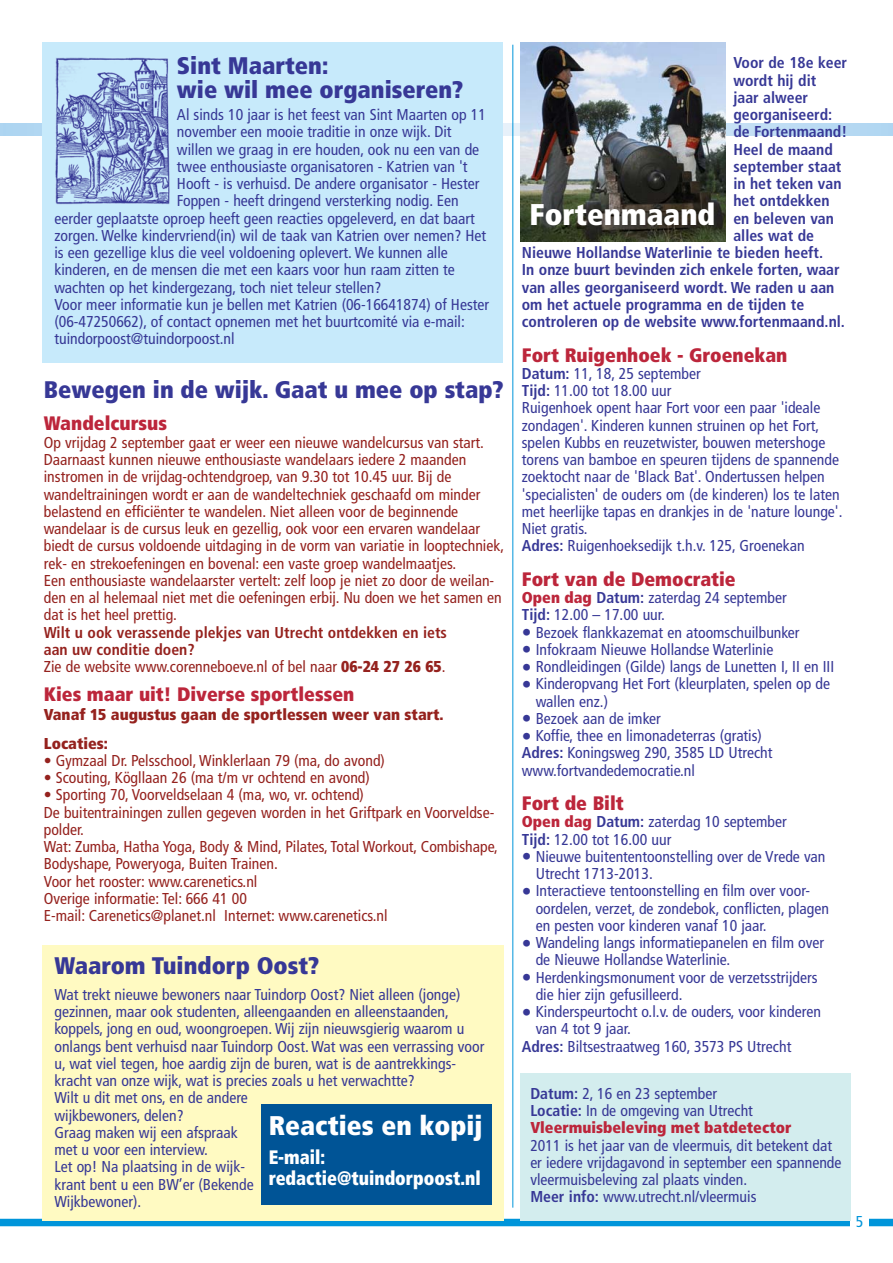
<style>
.page{position:relative;width:893px;height:1263px;background:#fff}
.page>*{position:absolute;margin:0;border:0;box-sizing:border-box;transform-origin:0 0}
.t1{font:900 condensed 30px "Frutiger";color:#fff}
.t2{font:900 condensed 27px "Frutiger";color:#fff}
.t3{font:900 condensed 24px/24px "Frutiger";color:#373896}
.t4{font:900 condensed 19.5px "Frutiger";color:#bc263b}
.t5{font:900 condensed 19.5px/21px "Frutiger";color:#fff;scale:.92 1}
.t6{font:condensed 15.75px/17.2px "Frutiger";color:#373896}
.t7{font:condensed 15.75px/17.2px "Frutiger";color:#95221e}
.t8{font:700 condensed 15.75px "Frutiger";color:#373896}
.t9{font:700 condensed 15.75px/17.2px "Frutiger";color:#95221e}
.t10{font:900 condensed 15.75px/28.5px "Frutiger";color:#95221e}
.t11{font:condensed 15.75px "Frutiger";color:#0095da}
.s1{font-weight:400}
.s2{font-weight:900}
.s3{font-weight:700}
.s4{font-weight:900;color:#bc263b}
.s5{font-size:19.5px}
</style>
<div class="page">
<svg style="left:0;top:124px;width:3px;height:12px"></svg>
<svg style="left:3px;top:124px;width:889px;height:12px"></svg>
<svg style="left:0;top:1219px;width:892px;height:7px;fill:#0095da"></svg>
<div style="left:850px;top:1214px;width:19px;height:48px;background:#fff"></div>
<hr style="left:512px;top:45px;width:1px;height:1163px;background:#0095da">
<img style="left:520px;top:43px;width:206px;height:198px">
<div style="left:42px;top:43px;width:461px;height:320px;background:#c7eafb"></div>
<img style="left:56px;top:58px;width:113px;height:146px">
<div style="left:42px;top:945px;width:462px;height:275px;background:#fffac2"></div>
<div style="left:261px;top:1104px;width:230px;height:101px;background:#005496"></div>
<div style="left:520px;top:1073px;width:330px;height:147px;background:#d3edee"></div>
<h3 class="t3" style="left:177px;top:56px;width:288px">Sint Maarten:<br>wie wil mee organiseren?</h3>
<p class="t6" style="left:177px;top:107px;width:310px">Al sinds 10 jaar is het feest van Sint Maarten op 11</p>
<p class="t6" style="left:177px;top:125px;width:276px">november een mooie traditie in onze wijk. Dit</p>
<p class="t6" style="left:177px;top:142px;width:304px">willen we graag in ere houden, ook nu een van de</p>
<p class="t6" style="left:177px;top:159px;width:292px">twee enthousiaste organisatoren - Katrien van 't</p>
<p class="t6" style="left:177px;top:176px;width:304px">Hooft - is verhuisd. De andere organisator - Hester</p>
<p class="t6" style="left:177px;top:194px;width:283px">Foppen - heeft dringend versterking nodig. Een</p>
<p class="t6" style="left:54px;top:211px;width:422px">eerder geplaatste oproep heeft geen reacties opgeleverd, en dat baart</p>
<p class="t6" style="left:54px;top:228px;width:433px">zorgen. Welke kindervriend(in) wil de taak van Katrien over nemen? Het</p>
<p class="t6" style="left:54px;top:245px;width:395px">is een gezellige klus die veel voldoening oplevert. We kunnen alle</p>
<p class="t6" style="left:54px;top:263px;width:402px">kinderen, en de mensen die met een kaars voor hun raam zitten te</p>
<p class="t6" style="left:54px;top:280px;width:329px">wachten op het kindergezang, toch niet teleur stellen?</p>
<p class="t6" style="left:54px;top:297px;width:436px">Voor meer informatie kun je bellen met Katrien (06-16641874) of Hester</p>
<p class="t6" style="left:54px;top:314px;width:412px">(06-47250662), of contact opnemen met het buurtcomité via e-mail:</p>
<p class="t6" style="left:54px;top:332px;width:182px">tuindorpoost@tuindorpoost.nl</p>
<h3 class="t3" style="left:44px;top:380px;width:461px">Bewegen in de wijk. Gaat u mee op stap?</h3>
<p class="t4" style="left:44px;top:415px;width:125px">Wandelcursus</p>
<p class="t7" style="left:44px;top:435px;width:462px">Op vrijdag 2 september gaat er weer een nieuwe wandelcursus van start.<br>Daarnaast kunnen nieuwe enthousiaste wandelaars iedere 2 maanden instromen in de vrijdag-ochtendgroep, van 9.30 tot 10.45 uur. Bij de wandeltrainingen wordt er aan de wandeltechniek geschaafd om minder belastend en efficiënter te wandelen. Niet alleen voor de beginnende wandelaar is de cursus leuk en gezellig, ook voor een ervaren wandelaar biedt de cursus voldoende uitdaging in de vorm van variatie in looptechniek, rek- en strekoefeningen en bovenal: een vaste groep wandelmaatjes.<br>Een enthousiaste wandelaarster vertelt: zelf loop je niet zo door de weilan&shy;den en al helemaal niet met die oefeningen erbij. Nu doen we het samen en dat is het heel prettig.</p>
<p class="t9" style="left:44px;top:625px;width:405px">Wilt u ook verassende plekjes van Utrecht ontdekken en iets aan uw conditie doen?<br><span class="s1">Zie de website www.corenneboeve.nl of bel naar</span> <span class="s2">06-24 27 26 65</span><span class="s1">.</span></p>
<p class="t4" style="left:44px;top:686px;width:312px">Kies maar uit! Diverse sportlessen</p>
<p class="t10" style="left:44px;top:702px;width:401px">Vanaf 15 augustus gaan de sportlessen weer van start.<br>Locaties:</p>
<p class="t7" style="left:44px;top:753px;width:343px">• Gymzaal Dr. Pelsschool, Winklerlaan 79 (ma, do avond)</p>
<p class="t7" style="left:44px;top:770px;width:328px">• Scouting, Kögllaan 26 (ma t/m vr ochtend en avond)</p>
<p class="t7" style="left:44px;top:788px;width:456px">• Sporting 70, Voorveldselaan 4 (ma, wo, vr. ochtend)<br>De buitentrainingen zullen gegeven worden in het Griftpark en Voorveldse&shy;polder.<br>Wat: Zumba, Hatha Yoga, Body &amp; Mind, Pilates, Total Workout, Combishape, Bodyshape, Poweryoga, Buiten Trainen.<br>Voor het rooster: www.carenetics.nl<br>Overige informatie: Tel: 666 41 00<br>E-mail: Carenetics@planet.nl Internet: www.carenetics.nl</p>
<h3 class="t3" style="left:54px;top:955px;width:266px">Waarom Tuindorp Oost?</h3>
<p class="t6" style="left:54px;top:987px;width:431px">Wat trekt nieuwe bewoners naar Tuindorp Oost? Niet alleen (jonge) gezinnen, maar ook studenten, alleengaanden en alleenstaanden, koppels, jong en oud, woongroepen. Wij zijn nieuwsgierig waarom u onlangs bent verhuisd naar Tuindorp Oost. Wat was een verrassing voor u, wat viel tegen, hoe aardig zijn de buren, wat is de aantrekkings&shy;kracht van onze wijk, wat is precies zoals u het verwachtte?<br>Wilt u dit met ons, en de andere<br>wijkbewoners, delen?<br>Graag maken wij een afspraak<br>met u voor een interview.<br>Let op! Na plaatsing in de wijk-<br>krant bent u een BW’er (Bekende<br>Wijkbewoner).</p>
<h2 class="t2" style="left:269px;top:1115px;width:215px">Reacties en kopij</h2>
<p class="t5" style="left:269px;top:1148px;width:232px">E-mail: redactie@tuindorpoost.nl</p>
<p class="t8" style="left:733px;top:57px;width:115px">Voor de 18e keer</p>
<p class="t8" style="left:733px;top:74px;width:84px">wordt hij dit</p>
<p class="t8" style="left:733px;top:91px;width:76px">jaar alweer</p>
<p class="t8" style="left:733px;top:108px;width:100px">georganiseerd:</p>
<p class="t8" style="left:733px;top:126px;width:115px">de Fortenmaand!</p>
<p class="t8" style="left:733px;top:143px;width:101px">Heel de maand</p>
<p class="t8" style="left:733px;top:160px;width:110px">september staat</p>
<p class="t8" style="left:733px;top:177px;width:110px">in het teken van</p>
<p class="t8" style="left:733px;top:195px;width:98px">het ontdekken</p>
<p class="t8" style="left:733px;top:212px;width:102px">en beleven van</p>
<p class="t8" style="left:733px;top:229px;width:82px">alles wat de</p>
<p class="t8" style="left:522px;top:246px;width:303px">Nieuwe Hollandse Waterlinie te bieden heeft.</p>
<p class="t8" style="left:522px;top:264px;width:319px">In onze buurt bevinden zich enkele forten, waar</p>
<p class="t8" style="left:522px;top:281px;width:314px">van alles georganiseerd wordt. We raden u aan</p>
<p class="t8" style="left:522px;top:298px;width:284px">om het actuele programma en de tijden te</p>
<p class="t8" style="left:522px;top:315px;width:325px">controleren op de website www.fortenmaand.nl.</p>
<p class="t4" style="left:522px;top:347px;width:267px">Fort Ruigenhoek - Groenekan</p>
<p class="t6" style="left:522px;top:366px;width:322px"><span class="s3">Datum:</span> 11, 18, 25 september<br><span class="s3">Tijd:</span> 11.00 tot 18.00 uur<br>Ruigenhoek opent haar Fort voor een paar 'ideale zondagen'. Kinderen kunnen struinen op het Fort, spelen Kubbs en reuzetwister, bouwen metershoge torens van bamboe en speuren tijdens de spannende zoektocht naar de 'Black Bat'. Ondertussen helpen 'specialisten' de ouders om (de kinderen) los te laten met heerlijke tapas en drankjes in de 'nature lounge'.<br>Niet gratis.<br><span class="s3">Adres:</span> Ruigenhoeksedijk t.h.v. 125, Groenekan</p>
<p class="t4" style="left:522px;top:571px;width:215px">Fort van de Democratie</p>
<p class="t6" style="left:522px;top:590px;width:266px"><span class="s4">Open dag</span> <span class="s3">Datum:</span> zaterdag 24 september<br><span class="s3">Tijd:</span> 12.00 – 17.00 uur.</p>
<p class="t6" style="left:522px;top:625px;width:279px"><span class="s5">•</span> Bezoek flankkazemat en atoomschuilbunker</p>
<p class="t6" style="left:522px;top:642px;width:253px"><span class="s5">•</span> Infokraam Nieuwe Hollandse Waterlinie</p>
<p class="t6" style="left:522px;top:659px;width:314px"><span class="s5">•</span> Rondleidingen (Gilde) langs de Lunetten I, II en III</p>
<p class="t6" style="left:536px;top:677px;width:296px;text-indent:-14px"><span class="s5">•</span> Kinderopvang Het Fort (kleurplaten, spelen op de wallen enz.)</p>
<p class="t6" style="left:522px;top:711px;width:140px"><span class="s5">•</span> Bezoek aan de imker</p>
<p class="t6" style="left:522px;top:728px;width:252px"><span class="s5">•</span> Koffie, thee en limonadeterras (gratis)<br><span class="s3">Adres:</span> Koningsweg 290, 3585 LD Utrecht www.fortvandedemocratie.nl</p>
<p class="t4" style="left:522px;top:795px;width:103px">Fort de Bilt</p>
<p class="t6" style="left:522px;top:815px;width:266px"><span class="s4">Open dag</span> <span class="s3">Datum:</span> zaterdag 10 september<br><span class="s3">Tijd:</span> 12.00 tot 16.00 uur</p>
<p class="t6" style="left:536px;top:849px;width:291px;text-indent:-14px"><span class="s5">•</span> Nieuwe buitententoonstelling over de Vrede van<br>Utrecht 1713-2013.</p>
<p class="t6" style="left:536px;top:884px;width:295px;text-indent:-14px"><span class="s5">•</span> Interactieve tentoonstelling en film over voor&shy;oordelen, verzet, de zondebok, conflicten, plagen en pesten voor kinderen vanaf 10 jaar.</p>
<p class="t6" style="left:536px;top:935px;width:290px;text-indent:-14px"><span class="s5">•</span> Wandeling langs informatiepanelen en film over de Nieuwe Hollandse Waterlinie.</p>
<p class="t6" style="left:536px;top:970px;width:283px;text-indent:-14px"><span class="s5">•</span> Herdenkingsmonument voor de verzetsstrijders die hier zijn gefusilleerd.</p>
<p class="t6" style="left:522px;top:1004px;width:301px"><span class="s5">•</span> Kinderspeurtocht o.l.v. de ouders, voor kinderen</p>
<p class="t6" style="left:536px;top:1022px;width:97px">van 4 tot 9 jaar.</p>
<p class="t6" style="left:522px;top:1039px;width:271px"><span class="s3">Adres:</span> Biltsestraatweg 160, 3573 PS Utrecht</p>
<h1 class="t1" style="left:529px;top:202px;width:187px">Fortenmaand</h1>
<p class="t6" style="left:530px;top:1086px;width:263px"><span class="s3">Datum:</span> 2, 16 en 23 september<br><span class="s3">Locatie:</span> In de omgeving van Utrecht<br><span class="s4">Vleermuisbeleving met batdetector</span></p>
<p class="t6" style="left:530px;top:1138px;width:313px">2011 is het jaar van de vleermuis, dit betekent dat er iedere vrijdagavond in september een spannende vleermuisbeleving zal plaats vinden.<br><span class="s3">Meer info:</span> www.utrecht.nl/vleermuis</p>
<p class="t11" style="left:856px;top:1216px;width:9px">5</p>
</div>
